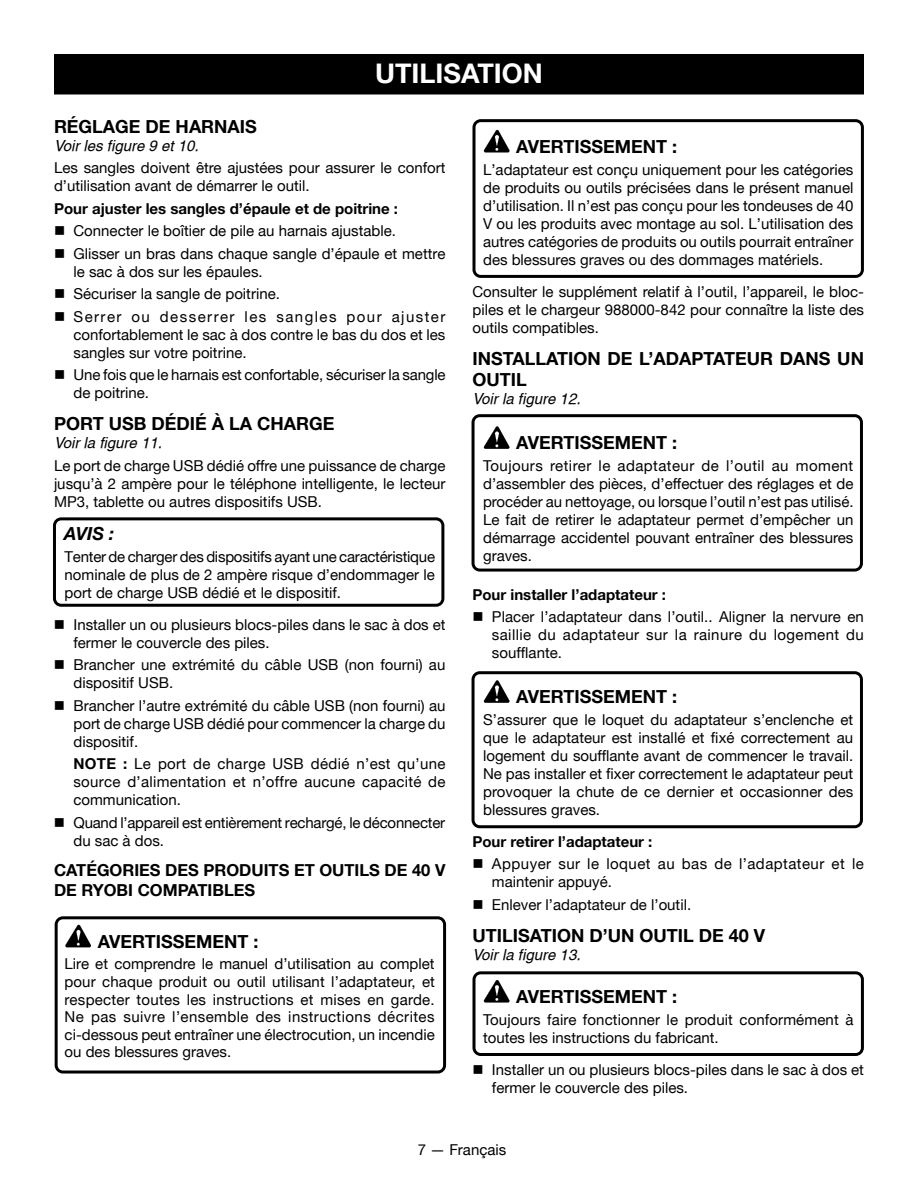
<style>
.page{position:relative;width:918px;height:1188px;background:#fff}
.page>*{position:absolute;margin:0;border:0;box-sizing:border-box;transform-origin:0 0}
.t1{font:700 27px "Helvetica Neue";color:#fff}
.t2{font:700 18px/21.6px "Helvetica Neue";color:#000}
.t3{font:italic 700 18px "Helvetica Neue";color:#000}
.t4{font:700 16.5px/19.8px "Helvetica Neue";color:#000}
.t5{font:15px/18px "Helvetica Neue";color:#000;text-align:justify}
.t6{font:700 15px "Helvetica Neue";color:#000}
.t7{font:italic 15px "Helvetica";color:#000}
.t8{font:15px/18px "Helvetica Neue";letter-spacing:.03em;color:#000}
.s1{font-weight:700}
</style>
<div class="page">
<div style="left:54px;top:54px;width:810px;height:40px;background:#000"></div>
<svg style="left:53px;top:517px;width:391px;height:90px"></svg>
<svg style="left:55px;top:916px;width:391px;height:158px"></svg>
<svg style="left:472px;top:414px;width:391px;height:158px"></svg>
<svg style="left:472px;top:119px;width:392px;height:159px"></svg>
<svg style="left:472px;top:671px;width:391px;height:157px"></svg>
<svg style="left:472px;top:971px;width:392px;height:85px"></svg>
<h1 class="t1" style="left:375px;top:57px;width:169px">UTILISATION</h1>
<p class="t2" style="left:54px;top:115px;width:204px">RÉGLAGE DE HARNAIS</p>
<p class="t7" style="left:54px;top:137px;width:146px">Voir les figure 9 et 10.</p>
<p class="t5" style="left:54px;top:159px;width:393px">Les sangles doivent être ajustées pour assurer le confort d’utilisation avant de démarrer le outil.</p>
<p class="t6" style="left:54px;top:199px;width:346px">Pour ajuster les sangles d’épaule et de poitrine :</p>
<p class="t5" style="left:54px;top:222px;width:344px">■ Connecter le boîtier de pile au harnais ajustable.</p>
<p class="t5" style="left:74px;top:244px;width:374px;text-indent:-20px">■ Glisser un bras dans chaque sangle d’épaule et mettre le sac à dos sur les épaules.</p>
<p class="t5" style="left:54px;top:285px;width:227px">■ Sécuriser la sangle de poitrine.</p>
<p class="t5" style="left:74px;top:307px;width:373px;text-indent:-20px">■ Serrer ou desserrer les sangles pour ajuster confortablement le sac à dos contre le bas du dos et les sangles sur votre poitrine.</p>
<p class="t5" style="left:74px;top:366px;width:374px;text-indent:-20px">■ Une fois que le harnais est confortable, sécuriser la sangle de poitrine.</p>
<p class="t2" style="left:54px;top:413px;width:282px">PORT USB DÉDIÉ À LA CHARGE</p>
<p class="t7" style="left:54px;top:435px;width:110px">Voir la figure 11.</p>
<p class="t5" style="left:54px;top:456px;width:393px">Le port de charge USB dédié offre une puissance de charge jusqu’à 2 ampère pour le téléphone intelligente, le lecteur MP3, tablette ou autres dispositifs USB.</p>
<p class="t3" style="left:64px;top:522px;width:52px">AVIS :</p>
<p class="t5" style="left:65px;top:548px;width:372px">Tenter de charger des dispositifs ayant une caractéristique nominale de plus de 2 ampère risque d’endommager le port de charge USB dédié et le dispositif.</p>
<p class="t5" style="left:73px;top:615px;width:373px;text-indent:-20px">■ Installer un ou plusieurs blocs-piles dans le sac à dos et fermer le couvercle des piles.</p>
<p class="t5" style="left:73px;top:656px;width:373px;text-indent:-20px">■ Brancher une extrémité du câble USB (non fourni) au dispositif USB.</p>
<p class="t5" style="left:73px;top:696px;width:374px;text-indent:-20px">■ Brancher l’autre extrémité du câble USB (non fourni) au port de charge USB dédié pour commencer la charge du dispositif.</p>
<p class="t5" style="left:73px;top:755px;width:374px"><span class="s1">NOTE :</span> Le port de charge USB dédié n’est qu’une source d’alimentation et n’offre aucune capacité de communication.</p>
<p class="t5" style="left:73px;top:813px;width:373px;text-indent:-19px">■ Quand l’appareil est entièrement rechargé, le déconnecter du sac à dos.</p>
<p class="t4" style="left:54px;top:860px;width:393px">CATÉGORIES DES PRODUITS ET OUTILS DE 40 V<br>DE RYOBI COMPATIBLES</p>
<p class="t2" style="left:98px;top:930px;width:162px">AVERTISSEMENT :</p>
<p class="t5" style="left:65px;top:955px;width:372px;line-height:17.5px">Lire et comprendre le manuel d’utilisation au complet pour chaque produit ou outil utilisant l’adaptateur, et respecter toutes les instructions et mises en garde.<br>Ne pas suivre l’ensemble des instructions décrites ci-dessous peut entraîner une électrocution, un incendie ou des blessures graves.</p>
<p class="t2" style="left:516px;top:135px;width:162px">AVERTISSEMENT :</p>
<p class="t5" style="left:483px;top:160px;width:372px">L’adaptateur est conçu uniquement pour les catégories de produits ou outils précisées dans le présent manuel d’utilisation. Il n’est pas conçu pour les tondeuses de 40<br>V ou les produits avec montage au sol. L’utilisation des autres catégories de produits ou outils pourrait entraîner des blessures graves ou des dommages matériels.</p>
<p class="t5" style="left:472px;top:282px;width:393px">Consulter le supplément relatif à l’outil, l’appareil, le bloc&shy;piles et le chargeur 988000-842 pour connaître la liste des outils compatibles.</p>
<p class="t2" style="left:472px;top:347px;width:393px">INSTALLATION DE L’ADAPTATEUR DANS UN<br>OUTIL</p>
<p class="t7" style="left:472px;top:390px;width:110px">Voir la figure 12.</p>
<p class="t2" style="left:516px;top:432px;width:162px">AVERTISSEMENT :</p>
<p class="t5" style="left:483px;top:457px;width:372px">Toujours retirer le adaptateur de l’outil au moment d’assembler des pièces, d’effectuer des réglages et de procéder au nettoyage, ou lorsque l’outil n’est pas utilisé.<br>Le fait de retirer le adaptateur permet d’empêcher un démarrage accidentel pouvant entraîner des blessures graves.</p>
<p class="t6" style="left:472px;top:585px;width:195px">Pour installer l’adaptateur :</p>
<p class="t5" style="left:492px;top:608px;width:373px;text-indent:-19px">■ Placer l’adaptateur dans l’outil.. Aligner la nervure en saillie du adaptateur sur la rainure du logement du soufflante.</p>
<p class="t2" style="left:516px;top:685px;width:162px">AVERTISSEMENT :</p>
<p class="t5" style="left:483px;top:711px;width:372px">S’assurer que le loquet du adaptateur s’enclenche et que le adaptateur est installé et fixé correctement au logement du soufflante avant de commencer le travail.<br>Ne pas installer et fixer correctement le adaptateur peut provoquer la chute de ce dernier et occasionner des blessures graves.</p>
<p class="t6" style="left:472px;top:832px;width:182px">Pour retirer l’adaptateur :</p>
<p class="t8" style="left:492px;top:855px;width:373px;text-indent:-19px">■ Appuyer sur le loquet au bas de l’adaptateur et le maintenir appuyé.</p>
<p class="t5" style="left:472px;top:895px;width:220px">■ Enlever l’adaptateur de l’outil.</p>
<p class="t2" style="left:472px;top:925px;width:294px">UTILISATION D’UN OUTIL DE 40 V</p>
<p class="t7" style="left:472px;top:946px;width:110px">Voir la figure 13.</p>
<p class="t2" style="left:516px;top:985px;width:162px">AVERTISSEMENT :</p>
<p class="t5" style="left:483px;top:1011px;width:372px">Toujours faire fonctionner le produit conformément à toutes les instructions du fabricant.</p>
<p class="t5" style="left:492px;top:1060px;width:373px;text-indent:-20px">■ Installer un ou plusieurs blocs-piles dans le sac à dos et fermer le couvercle des piles.</p>
<p class="t5" style="left:418px;top:1140px;width:90px">7 — Français</p>
</div>
